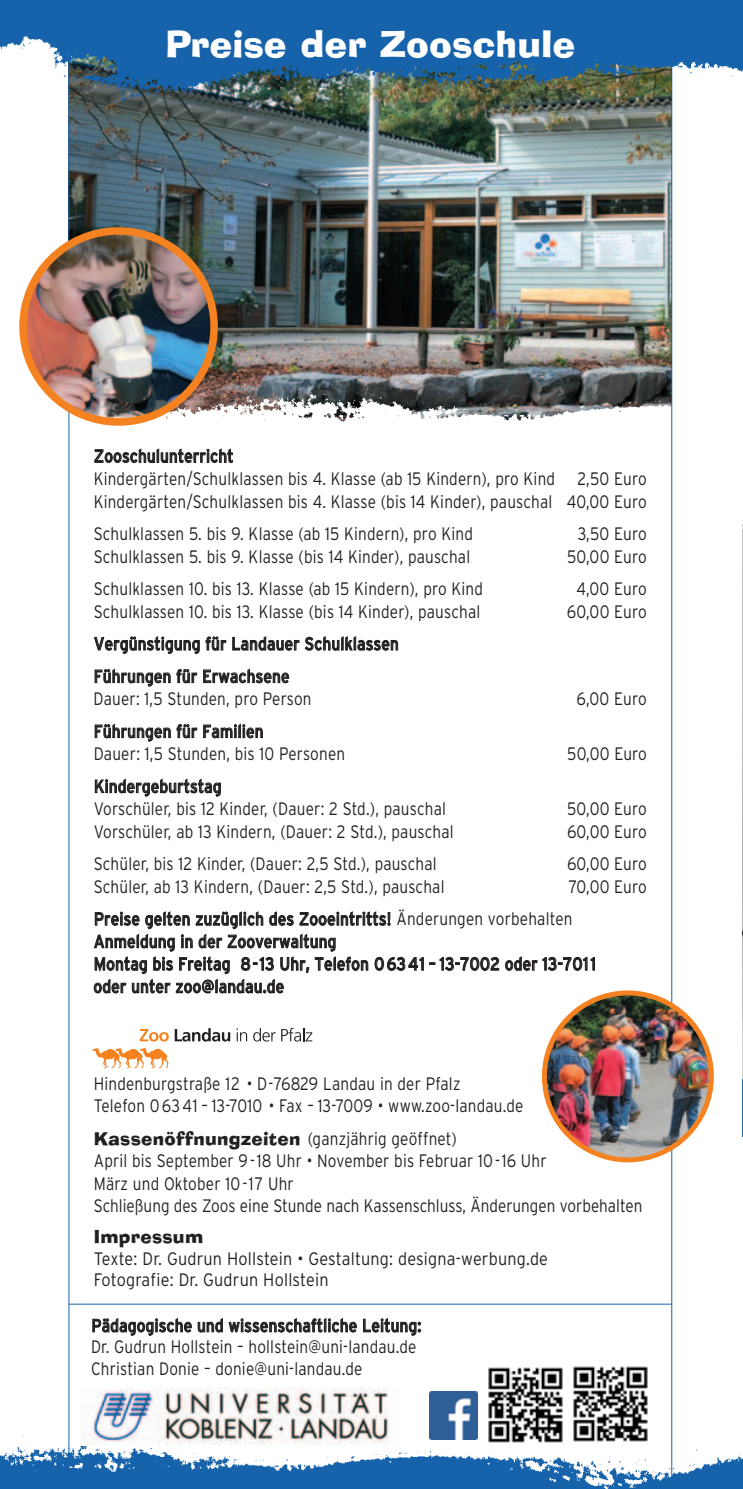
<style>
.page{position:relative;width:743px;height:1489px;background:#fff}
.page>*{position:absolute;margin:0;border:0;box-sizing:border-box;transform-origin:0 0}
.t1{font:36.25px "Ad Lib BT";color:#fff}
.t2{font:300 18px/22.5px "Interstate";letter-spacing:.015em;color:#231f20;scale:.85 1}
.t3{font:18px/22.5px "Interstate";letter-spacing:.01em;color:#231f20;scale:.85 1}
.t4{font:300 18px/21.2px "Interstate";letter-spacing:.015em;color:#231f20;scale:.9 1}
.t5{font:18px "Ad Lib BT";letter-spacing:.015em;color:#231f20}
.s1{font-weight:300}
.s2{font-family:"Ad Lib BT";font-weight:400}
</style>
<div class="page">
<hr style="left:742px;top:1015px;width:1px;height:473px;background:#1663ac">
<img style="left:742px;top:612px;width:1px;height:416px">
<img style="left:742px;top:0;width:1px;height:72px">
<img style="left:742px;top:1028px;width:1px;height:52px">
<img style="left:742px;top:520px;width:1px;height:92px">
<img style="left:69px;top:114px;width:602px;height:263px">
<img style="left:69px;top:377px;width:604px;height:98px">
<hr style="left:68px;top:0;width:1px;height:1488px;background:#1663ac">
<hr style="left:671px;top:0;width:1px;height:1488px;background:#1663ac">
<hr style="left:69px;top:1303px;width:602px;height:1px;background:#1663ac">
<div style="left:0;top:0;width:742px;height:22px;background:#1663ac"></div>
<svg style="left:140px;top:1029px;width:29px;height:12px"></svg>
<svg style="left:175px;top:1028px;width:55px;height:13px"></svg>
<svg style="left:237px;top:1028px;width:10px;height:13px"></svg>
<svg style="left:253px;top:1028px;width:22px;height:13px"></svg>
<svg style="left:281px;top:1027px;width:31px;height:14px"></svg>
<svg style="left:93px;top:1048px;width:75px;height:20px"></svg>
<img style="left:542px;top:990px;width:171px;height:172px">
<img style="left:19px;top:227px;width:199px;height:199px">
<img style="left:429px;top:1391px;width:48px;height:13px">
<img style="left:488px;top:1367px;width:75px;height:37px">
<img style="left:0;top:1404px;width:742px;height:84px">
<img style="left:0;top:22px;width:742px;height:92px">
<img style="left:571px;top:1366px;width:78px;height:76px">
<img style="left:81px;top:1387px;width:319px;height:57px">
<h1 class="t1" style="left:165px;top:27px;width:411px">Preise der Zooschule</h1>
<p class="t3" style="left:94px;top:446px;width:165px">Zooschulunterricht</p>
<p class="t2" style="left:94px;top:469px;width:652px">Kindergärten/Schulklassen bis 4. Klasse (ab 15 Kindern), pro Kind 2,50 Euro<br>Kindergärten/Schulklassen bis 4. Klasse (bis 14 Kinder), pauschal 40,00 Euro</p>
<p class="t2" style="left:94px;top:524px;width:447px">Schulklassen 5. bis 9. Klasse (ab 15 Kindern), pro Kind</p>
<p class="t2" style="left:577px;top:524px;width:83px">3,50 Euro</p>
<p class="t2" style="left:94px;top:547px;width:444px">Schulklassen 5. bis 9. Klasse (bis 14 Kinder), pauschal</p>
<p class="t2" style="left:567px;top:547px;width:95px">50,00 Euro</p>
<p class="t2" style="left:94px;top:579px;width:459px">Schulklassen 10. bis 13. Klasse (ab 15 Kindern), pro Kind</p>
<p class="t2" style="left:576px;top:579px;width:84px">4,00 Euro</p>
<p class="t2" style="left:94px;top:602px;width:456px">Schulklassen 10. bis 13. Klasse (bis 14 Kinder), pauschal</p>
<p class="t2" style="left:567px;top:602px;width:95px">60,00 Euro</p>
<p class="t3" style="left:94px;top:629px;width:360px;line-height:32.5px">Vergünstigung für Landauer Schulklassen<br>Führungen für Erwachsene</p>
<p class="t2" style="left:93px;top:689px;width:258px">Dauer: 1,5 Stunden, pro Person</p>
<p class="t2" style="left:576px;top:689px;width:84px">6,00 Euro</p>
<p class="t3" style="left:94px;top:721px;width:201px">Führungen für Familien</p>
<p class="t2" style="left:94px;top:744px;width:297px">Dauer: 1,5 Stunden, bis 10 Personen</p>
<p class="t2" style="left:567px;top:744px;width:95px">50,00 Euro</p>
<p class="t3" style="left:94px;top:776px;width:152px">Kindergeburtstag</p>
<p class="t2" style="left:94px;top:799px;width:416px">Vorschüler, bis 12 Kinder, (Dauer: 2 Std.), pauschal</p>
<p class="t2" style="left:567px;top:799px;width:95px">50,00 Euro</p>
<p class="t2" style="left:94px;top:822px;width:425px">Vorschüler, ab 13 Kindern, (Dauer: 2 Std.), pauschal</p>
<p class="t2" style="left:567px;top:822px;width:95px">60,00 Euro</p>
<p class="t2" style="left:94px;top:854px;width:405px">Schüler, bis 12 Kinder, (Dauer: 2,5 Std.), pauschal</p>
<p class="t2" style="left:567px;top:854px;width:95px">60,00 Euro</p>
<p class="t2" style="left:94px;top:877px;width:414px">Schüler, ab 13 Kindern, (Dauer: 2,5 Std.), pauschal</p>
<p class="t3" style="left:94px;top:872px;width:652px;line-height:32.2px;text-indent:474px"><span class="s1">70,00 Euro<br></span>Preise gelten zuzüglich des Zooeintritts! <span class="s1">Änderungen vorbehalten</span></p>
<p class="t3" style="left:93px;top:931px;width:592px">Anmeldung in der Zooverwaltung<br>Montag bis Freitag 8-13 Uhr, Telefon 06341 – 13-7002 oder 13-7011 oder unter zoo@landau.de</p>
<p class="t2" style="left:94px;top:1073px;width:507px">Hindenburgstraße 12 • D-76829 Landau in der Pfalz<br>Telefon 0 63 41 – 13-7010 • Fax – 13-7009 • www.zoo-landau.de</p>
<p class="t2" style="left:94px;top:1128px;width:646px"><span class="s2">Kassenöffnungzeiten</span> (ganzjährig geöffnet)<br>April bis September 9 -18 Uhr • November bis Februar 10 -16 Uhr<br>März und Oktober 10 -17 Uhr<br>Schließung des Zoos eine Stunde nach Kassenschluss, Änderungen vorbehalten</p>
<p class="t5" style="left:94px;top:1227px;width:111px">Impressum</p>
<p class="t4" style="left:94px;top:1249px;width:506px">Texte: Dr. Gudrun Hollstein • Gestaltung: designa-werbung.de<br>Fotografie: Dr. Gudrun Hollstein</p>
<p class="t3" style="left:91px;top:1315px;width:389px">Pädagogische und wissenschaftliche Leitung:</p>
<p class="t2" style="left:91px;top:1338px;width:384px;line-height:21.2px">Dr. Gudrun Hollstein – hollstein@uni-landau.de<br>Christian Donie – donie@uni-landau.de</p>
</div>
